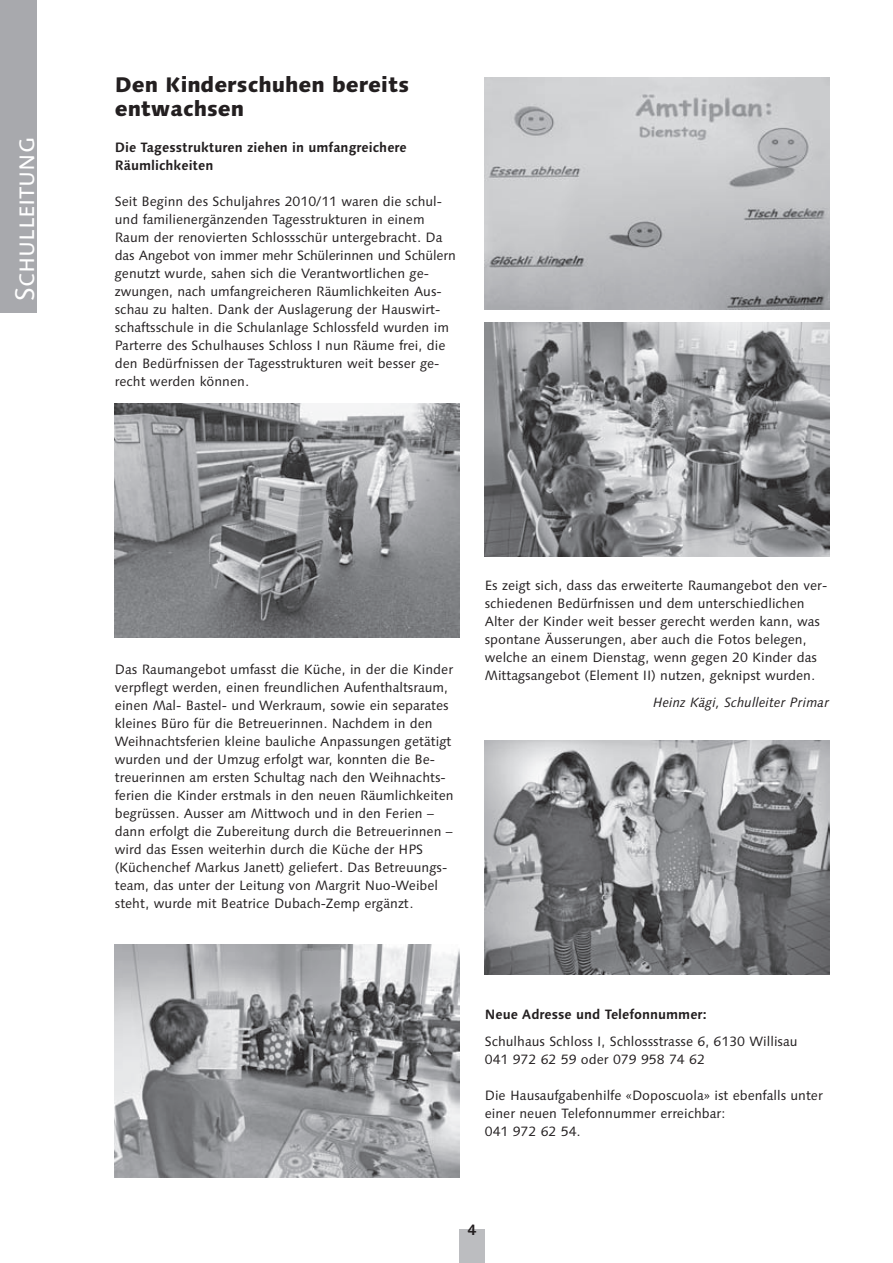
<style>
.page{position:relative;width:893px;height:1263px;background:#fff}
.page>*{position:absolute;margin:0;border:0;box-sizing:border-box;transform-origin:0 0}
.t1{font:27px "Linotype Syntax SC";color:#fff}
.t2{font:800 21px/24px "Linotype Syntax";color:#231f20}
.t3{font:700 15px "Linotype Syntax";color:#231f20}
.t4{font:13.5px/18px "Linotype Syntax";color:#231f20}
.t5{font:700 13.5px/18px "Linotype Syntax";color:#231f20}
.t6{font:italic 13.5px "Linotype Syntax";color:#231f20}
</style>
<div class="page">
<div style="left:459px;top:1229px;width:26px;height:34px;background:#bcbdc0"></div>
<div style="left:0;top:0;width:37px;height:313px;background:#a8a9ad"></div>
<img style="left:485px;top:740px;width:344px;height:234px">
<img style="left:115px;top:404px;width:344px;height:234px">
<img style="left:485px;top:322px;width:344px;height:234px">
<img style="left:485px;top:78px;width:344px;height:231px">
<img style="left:115px;top:944px;width:344px;height:234px">
<h1 class="t1" style="left:9px;top:301px;width:165px;rotate:-90deg">Schulleitung</h1>
<h2 class="t2" style="left:115px;top:72px;width:296px">Den Kinderschuhen bereits entwachsen</h2>
<p class="t5" style="left:115px;top:138px;width:293px">Die Tagesstrukturen ziehen in umfangreichere<br>Räumlichkeiten</p>
<p class="t4" style="left:115px;top:192px;width:343px">Seit Beginn des Schuljahres 2010/11 waren die schul&shy;und familienergänzenden Tagesstrukturen in einem Raum der renovierten Schlossschür untergebracht. Da das Angebot von immer mehr Schülerinnen und Schülern genutzt wurde, sahen sich die Verantwort lichen ge - zwungen, nach umfangreicheren Räumlichkeiten Aus - schau zu halten. Dank der Auslagerung der Hauswirt - schaftsschule in die Schulanlage Schlossfeld wurden im Parterre des Schulhauses Schloss I nun Räume frei, die den Bedürfnissen der Tagesstrukturen weit besser ge - recht werden können.</p>
<p class="t4" style="left:115px;top:660px;width:340px">Das Raumangebot umfasst die Küche, in der die Kinder verpflegt werden, einen freundlichen Aufenthaltsraum, einen Mal- Bastel- und Werkraum, sowie ein separates kleines Büro für die Betreuerinnen. Nachdem in den Weihnachtsferien kleine bauliche Anpassungen getätigt wurden und der Umzug erfolgt war, konnten die Be - treu e rinnen am ersten Schultag nach den Weihnachts - ferien die Kinder erstmals in den neuen Räumlichkeiten begrüssen. Ausser am Mittwoch und in den Ferien – dann erfolgt die Zubereitung durch die Betreuerinnen – wird das Essen weiterhin durch die Küche der HPS (Küchenchef Markus Janett) geliefert. Das Betreuungs - team, das unter der Leitung von Margrit Nuo-Weibel steht, wurde mit Beatrice Dubach-Zemp ergänzt.</p>
<p class="t4" style="left:485px;top:576px;width:344px">Es zeigt sich, dass das erweiterte Raumangebot den ver&shy;schiedenen Bedürfnissen und dem unterschiedlichen Alter der Kinder weit besser gerecht werden kann, was spontane Äusserungen, aber auch die Fotos belegen, welche an einem Dienstag, wenn gegen 20 Kinder das Mittagsangebot (Element II) nutzen, geknipst wurden.</p>
<p class="t6" style="left:653px;top:694px;width:178px">Heinz Kägi, Schulleiter Primar</p>
<p class="t5" style="left:485px;top:1005px;width:223px">Neue Adresse und Telefonnummer:</p>
<p class="t4" style="left:485px;top:1032px;width:314px">Schulhaus Schloss I, Schlossstrasse 6, 6130 Willisau<br>041 972 62 59 oder 079 958 74 62</p>
<p class="t4" style="left:485px;top:1087px;width:340px">Die Hausaufgabenhilfe «Doposcuola» ist ebenfalls unter einer neuen Telefonnummer erreichbar:<br>041 972 62 54.</p>
<p class="t3" style="left:468px;top:1221px;width:10px">4</p>
</div>
